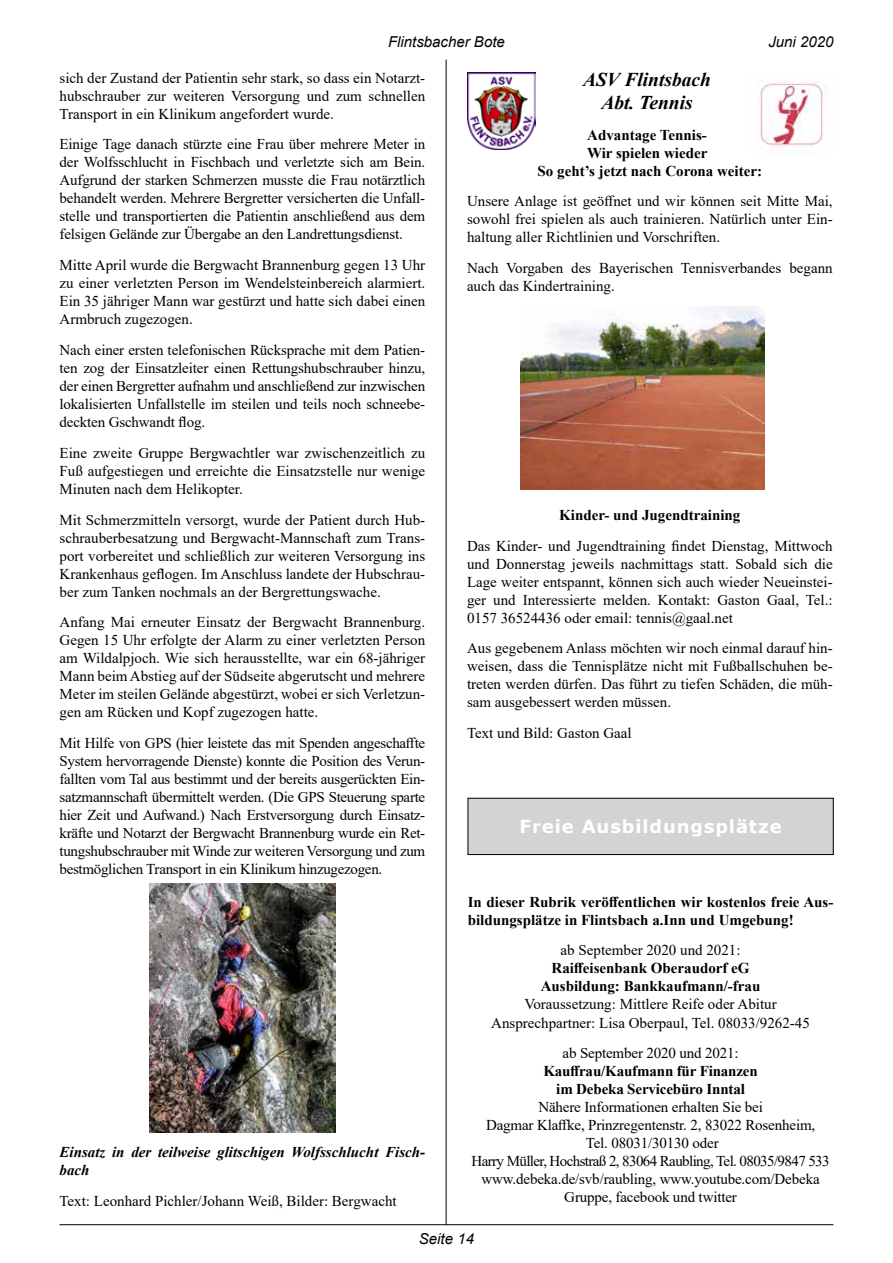
<style>
.page{position:relative;width:893px;height:1263px;background:#fff}
.page>*{position:absolute;margin:0;border:0;box-sizing:border-box;transform-origin:0 0}
.t1{font:italic 700 19.5px/23.4px "Times New Roman";color:#000;text-align:center}
.t2{font:700 18px "Verdana";letter-spacing:.05em;color:#fff}
.t3{font:15px/18px "Times New Roman";color:#000;text-align:justify}
.t4{font:700 15px/18px "Times New Roman";color:#000;text-align:center}
.t5{font:italic 700 15px/18px "Times New Roman";color:#000}
.t6{font:italic 15px "Arial";color:#000}
</style>
<div class="page">
<hr style="left:60px;top:1224px;width:773px;height:1px;background:#000">
<hr style="left:446px;top:60px;width:1px;height:1165px;background:#000">
<img style="left:149px;top:883px;width:187px;height:249px">
<img style="left:520px;top:306px;width:244px;height:183px">
<img style="left:468px;top:72px;width:68px;height:78px">
<img style="left:759px;top:81px;width:65px;height:73px">
<div style="left:468px;top:798px;width:365px;height:56px;background:#d1d3d4"></div>
<div style="left:468px;top:798px;width:365px;height:57px;border:1px solid #000"></div>
<p class="t6" style="left:388px;top:32px;width:118px">Flintsbacher Bote</p>
<p class="t6" style="left:768px;top:32px;width:67px">Juni 2020</p>
<p class="t3" style="left:60px;top:68px;width:367px">sich der Zustand der Patientin sehr stark, so dass ein Notarzt&shy;hubschrauber zur weiteren Versorgung und zum schnellen Transport in ein Klinikum angefordert wurde.</p>
<p class="t3" style="left:60px;top:135px;width:367px">Einige Tage danach stürzte eine Frau über mehrere Meter in der Wolfsschlucht in Fischbach und verletzte sich am Bein.<br>Aufgrund der starken Schmerzen musste die Frau notärztlich behandelt werden. Mehrere Bergretter versicherten die Unfall&shy;stelle und transportierten die Patientin anschließend aus dem felsigen Gelände zur Übergabe an den Landrettungsdienst.</p>
<p class="t3" style="left:60px;top:256px;width:367px">Mitte April wurde die Bergwacht Brannenburg gegen 13 Uhr zu einer verletzten Person im Wendelsteinbereich alarmiert.<br>Ein 35 jähriger Mann war gestürzt und hatte sich dabei einen Armbruch zugezogen.</p>
<p class="t3" style="left:60px;top:340px;width:367px">Nach einer ersten telefonischen Rücksprache mit dem Patien&shy;ten zog der Einsatzleiter einen Rettungshubschrauber hinzu, der einen Bergretter aufnahm und anschließend zur inzwischen lokalisierten Unfallstelle im steilen und teils noch schneebe&shy;deckten Gschwandt flog.</p>
<p class="t3" style="left:60px;top:443px;width:367px">Eine zweite Gruppe Bergwachtler war zwischenzeitlich zu Fuß aufgestiegen und erreichte die Einsatzstelle nur wenige Minuten nach dem Helikopter.</p>
<p class="t3" style="left:60px;top:510px;width:367px">Mit Schmerzmitteln versorgt, wurde der Patient durch Hub&shy;schrauberbesatzung und Bergwacht-Mannschaft zum Trans&shy;port vorbereitet und schließlich zur weiteren Versorgung ins Krankenhaus geflogen. Im Anschluss landete der Hubschrau&shy;ber zum Tanken nochmals an der Bergrettungswache.</p>
<p class="t3" style="left:60px;top:613px;width:367px">Anfang Mai erneuter Einsatz der Bergwacht Brannenburg.<br>Gegen 15 Uhr erfolgte der Alarm zu einer verletzten Person am Wildalpjoch. Wie sich herausstellte, war ein 68-jähriger Mann beim Abstieg auf der Südseite abgerutscht und mehrere Meter im steilen Gelände abgestürzt, wobei er sich Verletzun&shy;gen am Rücken und Kopf zugezogen hatte.</p>
<p class="t3" style="left:60px;top:733px;width:367px">Mit Hilfe von GPS (hier leistete das mit Spenden angeschaffte System hervorragende Dienste) konnte die Position des Verun&shy;fallten vom Tal aus bestimmt und der bereits ausgerückten Ein&shy;satzmannschaft übermittelt werden. (Die GPS Steuerung sparte hier Zeit und Aufwand.) Nach Erstversorgung durch Einsatz&shy;kräfte und Notarzt der Bergwacht Brannenburg wurde ein Ret&shy;tungshubschrauber mit Winde zur weiteren Versorgung und zum bestmöglichen Transport in ein Klinikum hinzugezogen.</p>
<h1 class="t1" style="left:583px;top:67px;width:130px">ASV Flintsbach<br>Abt. Tennis</h1>
<p class="t4" style="left:538px;top:125px;width:226px">Advantage Tennis-<br>Wir spielen wieder<br>So geht’s jetzt nach Corona weiter:</p>
<p class="t3" style="left:467px;top:192px;width:367px">Unsere Anlage ist geöffnet und wir können seit Mitte Mai, sowohl frei spielen als auch trainieren. Natürlich unter Ein&shy;haltung aller Richtlinien und Vorschriften.</p>
<p class="t3" style="left:467px;top:259px;width:367px">Nach Vorgaben des Bayerischen Tennisverbandes begann auch das Kindertraining.</p>
<p class="t4" style="left:559px;top:505px;width:183px">Kinder- und Jugendtraining</p>
<p class="t3" style="left:467px;top:536px;width:367px">Das Kinder- und Jugendtraining findet Dienstag, Mittwoch und Donnerstag jeweils nachmittags statt. Sobald sich die Lage weiter entspannt, können sich auch wieder Neueinstei&shy;ger und Interessierte melden. Kontakt: Gaston Gaal, Tel.:<br>0157 36524436 oder email: tennis@gaal.net</p>
<p class="t3" style="left:467px;top:639px;width:367px">Aus gegebenem Anlass möchten wir noch einmal darauf hin&shy;weisen, dass die Tennisplätze nicht mit Fußballschuhen be&shy;treten werden dürfen. Das führt zu tiefen Schäden, die müh&shy;sam ausgebessert werden müssen.</p>
<p class="t3" style="left:467px;top:724px;width:166px">Text und Bild: Gaston Gaal</p>
<p class="t2" style="left:519px;top:814px;width:264px">Freie Ausbildungsplätze</p>
<p class="t5" style="left:60px;top:1142px;width:367px">Einsatz in der teilweise glitschigen Wolfsschlucht Fisch&shy;bach</p>
<p class="t3" style="left:60px;top:1191px;width:339px">Text: Leonhard Pichler/Johann Weiß, Bilder: Bergwacht</p>
<p class="t4" style="left:468px;top:892px;width:367px;text-align:left">In dieser Rubrik veröffentlichen wir kostenlos freie Aus&shy;bildungsplätze in Flintsbach a.Inn und Umgebung!</p>
<p class="t3" style="left:561px;top:941px;width:181px">ab September 2020 und 2021:</p>
<p class="t4" style="left:541px;top:959px;width:221px">Raiffeisenbank Oberaudorf eG<br>Ausbildung: Bankkaufmann/-frau</p>
<p class="t3" style="left:491px;top:995px;width:320px;text-align:center">Voraussetzung: Mittlere Reife oder Abitur<br>Ansprechpartner: Lisa Oberpaul, Tel. 08033/9262-45</p>
<p class="t3" style="left:563px;top:1044px;width:178px">ab September 2020 und 2021:</p>
<p class="t4" style="left:543px;top:1062px;width:216px">Kauffrau/Kaufmann für Finanzen im Debeka Servicebüro Inntal</p>
<p class="t3" style="left:472px;top:1098px;width:360px;text-align:center">Nähere Informationen erhalten Sie bei<br>Dagmar Klaffke, Prinzregentenstr. 2, 83022 Rosenheim,<br>Tel. 08031/30130 oder<br>Harry Müller, Hochstraß 2, 83064 Raubling, Tel. 08035/9847 533 www.debeka.de/svb/raubling, www.youtube.com/Debeka Gruppe, facebook und twitter</p>
<p class="t6" style="left:419px;top:1229px;width:57px">Seite 14</p>
</div>
